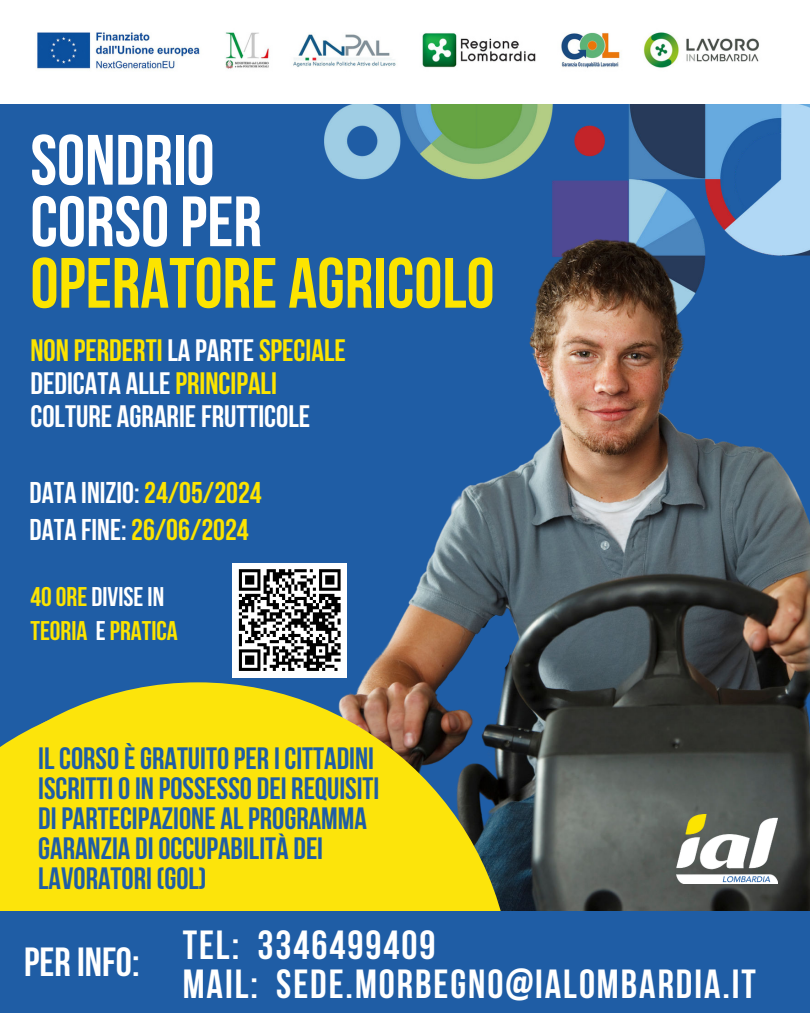
<style>
.page{position:relative;width:810px;height:1013px;background:#fff}
.page>*{position:absolute;margin:0;border:0;box-sizing:border-box;transform-origin:0 0}
.t1{font:700 71px "Bebas Neue";color:#fce400}
.t2{font:700 71px/61.5px "Bebas Neue";color:#fff}
.t3{font:700 40.5px/39.7px "Bebas Neue";letter-spacing:.05em;color:#fff}
.t4{font:700 30.9px/33px "Bebas Neue";color:#fff}
.t5{font:700 30.8px/30px "Bebas Neue";color:#1f5da5}
.t6{font:700 29.9px/37.5px "Bebas Neue";color:#fff}
.t7{font:700 27px/24px "Bebas Neue";color:#1f5da5;text-align:center}
.t8{font:700 26.9px/33.8px "Bebas Neue";color:#fce400}
.s1{color:#fce400}
.s2{color:#fff}
</style>
<div class="page">
<div style="left:0;top:0;width:810px;height:1012px;background:#1f5da5"></div>
<img style="left:324px;top:103px;width:486px;height:42px">
<img style="left:320px;top:145px;width:490px;height:766px">
<svg style="left:0;top:682px;width:513px;height:229px;background:#d2c420"></svg>
<img style="left:677px;top:814px;width:101px;height:69px">
<div style="left:0;top:0;width:810px;height:103px;background:#fff"></div>
<img style="left:37px;top:32px;width:722px;height:38px">
<div style="left:233px;top:563px;width:114px;height:114px;background:#fff"></div>
<svg style="left:238px;top:569px;width:103px;height:102px"></svg>
<h1 class="t2" style="left:30px;top:128px;width:233px">SONDRIO<br>CORSO PER</h1>
<h1 class="t1" style="left:30px;top:244px;width:466px">OPERATORE AGRICOLO</h1>
<p class="t4" style="left:30px;top:333px;width:317px"><span class="s1">NON PERDERTI</span> LA PARTE <span class="s1">SPECIALE<br></span>DEDICATA ALLE <span class="s1">PRINCIPALI<br></span>COLTURE AGRARIE FRUTTICOLE</p>
<p class="t6" style="left:30px;top:473px;width:234px">DATA INIZIO: <span class="s1">24/05/2024<br></span>DATA FINE: <span class="s1">26/06/2024</span></p>
<p class="t8" style="left:30px;top:579px;width:149px">40 ORE <span class="s2">DIVISE IN<br></span>TEORIA <span class="s2">E</span> PRATICA</p>
<p class="t5" style="left:38px;top:742px;width:343px">IL CORSO È GRATUITO PER I CITTADINI<br>ISCRITTI O IN POSSESSO DEI REQUISITI<br>DI PARTECIPAZIONE AL PROGRAMMA<br>GARANZIA DI OCCUPABILITÀ DEI<br>LAVORATORI (GOL)</p>
<p class="t7" style="left:47px;top:748px;width:272px">IL CORSO È GRATUITO PER I<br>CITTADINI ISCRITTI O IN POSSESSO<br>DEI REQUISITI DI PARTECIPAZIONE<br>AL PROGRAMMA GARANZIA DI<br>OCCUPABILITÀ DEI LAVORATORI (GOL)</p>
<h2 class="t3" style="left:183px;top:924px;width:575px;text-indent:-158px">PER INFO: TEL: 3346499409<br>MAIL: SEDE.MORBEGNO@IALOMBARDIA.IT</h2>
</div>
